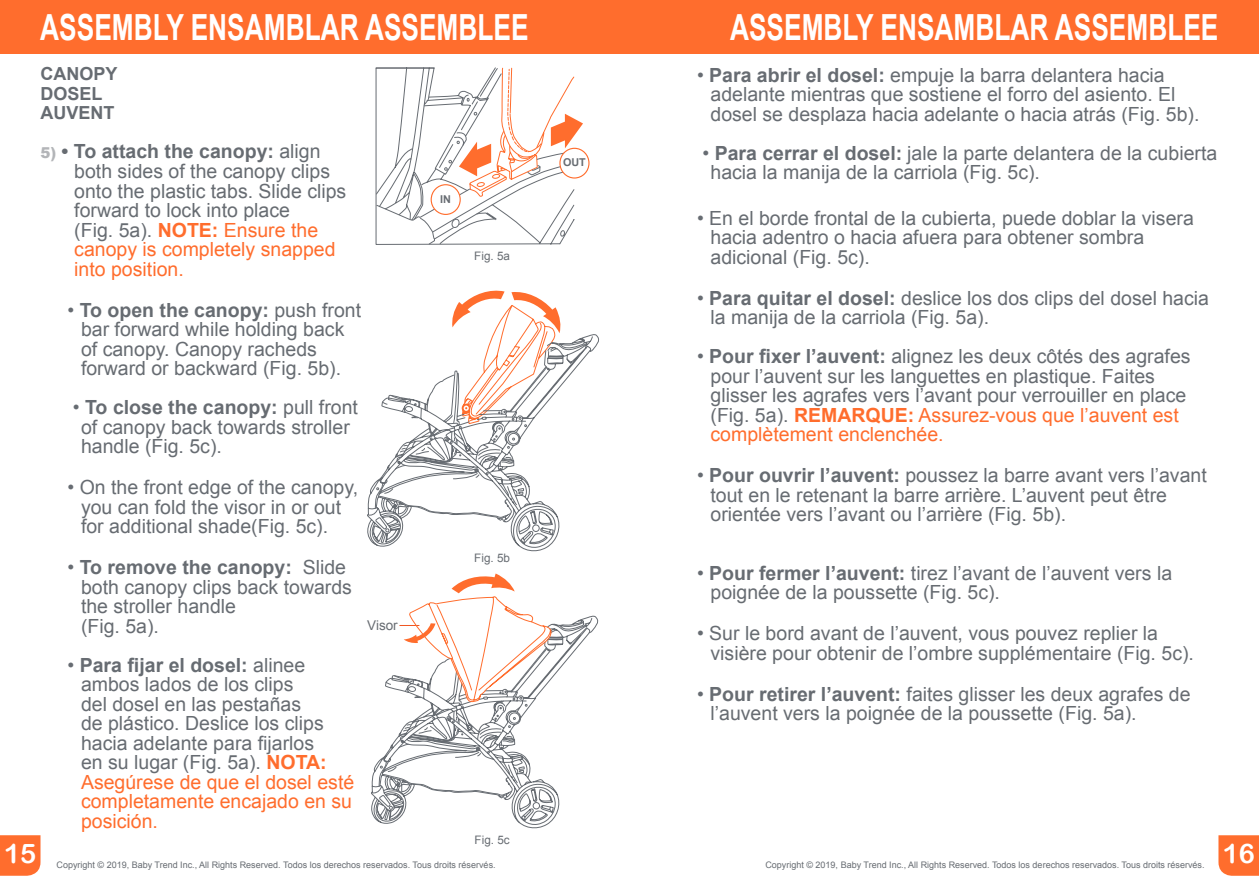
<style>
.page{position:relative;width:1259px;height:893px;background:#fff}
.page>*{position:absolute;margin:0;border:0;box-sizing:border-box;transform-origin:0 0}
.t1{font:700 36px "Arial";color:#fff;scale:.73 1}
.t2{font:27px "Arial Rounded MT Bold";color:#fff}
.t3{font:19.5px/19.5px "Arial";color:#676c72}
.t4{font:700 18px/19.5px "Arial";color:#676c72}
.t5{font:13.5px "Arial";color:#676c72}
.t6{font:11.7px "Arial";color:#676c72}
.t7{font:700 10.8px "Arial";color:#676c72}
.t8{font:9px "Arial";color:#676c72}
.s1{font-weight:900;font-size:15px;color:#b3b5b8}
.s2{font-weight:700}
.s3{font-weight:700;color:#ff6d2d}
.s4{color:#ff6d2d}
</style>
<div class="page">
<div style="left:0;top:835px;width:40px;height:41px;background:#ff6d2d"></div>
<svg style="left:1218px;top:835px;width:41px;height:41px;background:#ff7336"></svg>
<div style="left:0;top:0;width:629px;height:54px;background:#ff6d2d"></div>
<div style="left:629px;top:0;width:630px;height:54px;background:#ff6d2d"></div>
<svg style="left:367px;top:483px;width:192px;height:69px"></svg>
<svg style="left:375px;top:67px;width:208px;height:178px"></svg>
<div style="left:560px;top:148px;width:29px;height:30px;background:#fff;border-radius:50%"></div>
<div style="left:559px;top:148px;width:30px;height:31px;border:1px solid #ff6d2d;border-radius:50%"></div>
<div style="left:431px;top:185px;width:29px;height:29px;background:#fff;border-radius:50%"></div>
<div style="left:430px;top:184px;width:31px;height:31px;border:1px solid #ff6d2d;border-radius:50%"></div>
<svg style="left:374px;top:290px;width:226px;height:240px"></svg>
<svg style="left:371px;top:573px;width:228px;height:256px"></svg>
<h1 class="t1" style="left:40px;top:4px;width:670px">ASSEMBLY ENSAMBLAR ASSEMBLEE</h1>
<h1 class="t1" style="left:730px;top:4px;width:670px">ASSEMBLY ENSAMBLAR ASSEMBLEE</h1>
<p class="t4" style="left:40px;top:65px;width:79px">CANOPY<br>DOSEL<br>AUVENT</p>
<p class="t3" style="left:74px;top:142px;width:274px;text-indent:-34px"><span class="s1">5)</span> <span class="s2">• To attach the canopy:</span> align both sides of the canopy clips onto the plastic tabs. Slide clips forward to lock into place<br>(Fig. 5a). <span class="s3">NOTE:</span> <span class="s4">Ensure the canopy is completely snapped into position.</span></p>
<p class="t3" style="left:81px;top:300px;width:282px;text-indent:-13px">• <span class="s2">To open the canopy:</span> push front bar forward while holding back of canopy. Canopy racheds forward or backward (Fig. 5b).</p>
<p class="t3" style="left:81px;top:398px;width:278px;text-indent:-8px">• <span class="s2">To close the canopy:</span> pull front of canopy back towards stroller handle (Fig. 5c).</p>
<p class="t3" style="left:81px;top:478px;width:278px;text-indent:-13px">• On the front edge of the canopy, you can fold the visor in or out for additional shade(Fig. 5c).</p>
<p class="t3" style="left:81px;top:558px;width:272px;text-indent:-13px">• <span class="s2">To remove the canopy:</span> Slide both canopy clips back towards the stroller handle<br>(Fig. 5a).</p>
<p class="t3" style="left:81px;top:655px;width:275px;text-indent:-13px">• <span class="s2">Para fijar el dosel:</span> alinee ambos lados de los clips<br>del dosel en las pestañas<br>de plástico. Deslice los clips hacia adelante para fijarlos<br>en su lugar (Fig. 5a). <span class="s3">NOTA:<br></span><span class="s4">Asegúrese de que el dosel esté completamente encajado en su posición.</span></p>
<p class="t5" style="left:367px;top:616px;width:32px">Visor</p>
<p class="t7" style="left:440px;top:192px;width:12px">IN</p>
<p class="t6" style="left:474px;top:248px;width:37px">Fig. 5a</p>
<p class="t6" style="left:474px;top:550px;width:37px">Fig. 5b</p>
<p class="t7" style="left:563px;top:155px;width:24px">OUT</p>
<p class="t3" style="left:710px;top:65px;width:490px;text-indent:-13px">• <span class="s2">Para abrir el dosel:</span> empuje la barra delantera hacia adelante mientras que sostiene el forro del asiento. El dosel se desplaza hacia adelante o hacia atrás (Fig. 5b).</p>
<p class="t3" style="left:710px;top:143px;width:508px;text-indent:-8px">• <span class="s2">Para cerrar el dosel:</span> jale la parte delantera de la cubierta hacia la manija de la carriola (Fig. 5c).</p>
<p class="t3" style="left:710px;top:208px;width:485px;text-indent:-13px">• En el borde frontal de la cubierta, puede doblar la visera hacia adentro o hacia afuera para obtener sombra adicional (Fig. 5c).</p>
<p class="t3" style="left:710px;top:288px;width:500px;text-indent:-13px">• <span class="s2">Para quitar el dosel:</span> deslice los dos clips del dosel hacia la manija de la carriola (Fig. 5a).</p>
<p class="t3" style="left:710px;top:347px;width:481px;text-indent:-14px">• <span class="s2">Pour fixer l’auvent:</span> alignez les deux côtés des agrafes pour l’auvent sur les languettes en plastique. Faites glisser les agrafes vers l’avant pour verrouiller en place (Fig. 5a). <span class="s3">REMARQUE:</span> <span class="s4">Assurez-vous que l’auvent est complètement enclenchée.</span></p>
<p class="t3" style="left:710px;top:466px;width:498px;text-indent:-13px">• <span class="s2">Pour ouvrir l’auvent:</span> poussez la barre avant vers l’avant tout en le retenant la barre arrière. L’auvent peut être orientée vers l’avant ou l’arrière (Fig. 5b).</p>
<p class="t3" style="left:710px;top:563px;width:463px;text-indent:-13px">• <span class="s2">Pour fermer l’auvent:</span> tirez l’avant de l’auvent vers la poignée de la poussette (Fig. 5c).</p>
<p class="t3" style="left:710px;top:624px;width:485px;text-indent:-13px">• Sur le bord avant de l’auvent, vous pouvez replier la visière pour obtenir de l’ombre supplémentaire (Fig. 5c).</p>
<p class="t3" style="left:710px;top:685px;width:481px;text-indent:-13px">• <span class="s2">Pour retirer l’auvent:</span> faites glisser les deux agrafes de l’auvent vers la poignée de la poussette (Fig. 5a).</p>
<p class="t6" style="left:474px;top:832px;width:37px">Fig. 5c</p>
<h2 class="t2" style="left:4px;top:838px;width:34px">15</h2>
<h2 class="t2" style="left:1222px;top:838px;width:34px">16</h2>
<p class="t8" style="left:56px;top:859px;width:441px">Copyright © 2019, Baby Trend Inc., All Rights Reserved. Todos los derechos reservados. Tous droits réservés.</p>
<p class="t8" style="left:765px;top:859px;width:441px">Copyright © 2019, Baby Trend Inc., All Rights Reserved. Todos los derechos reservados. Tous droits réservés.</p>
</div>
